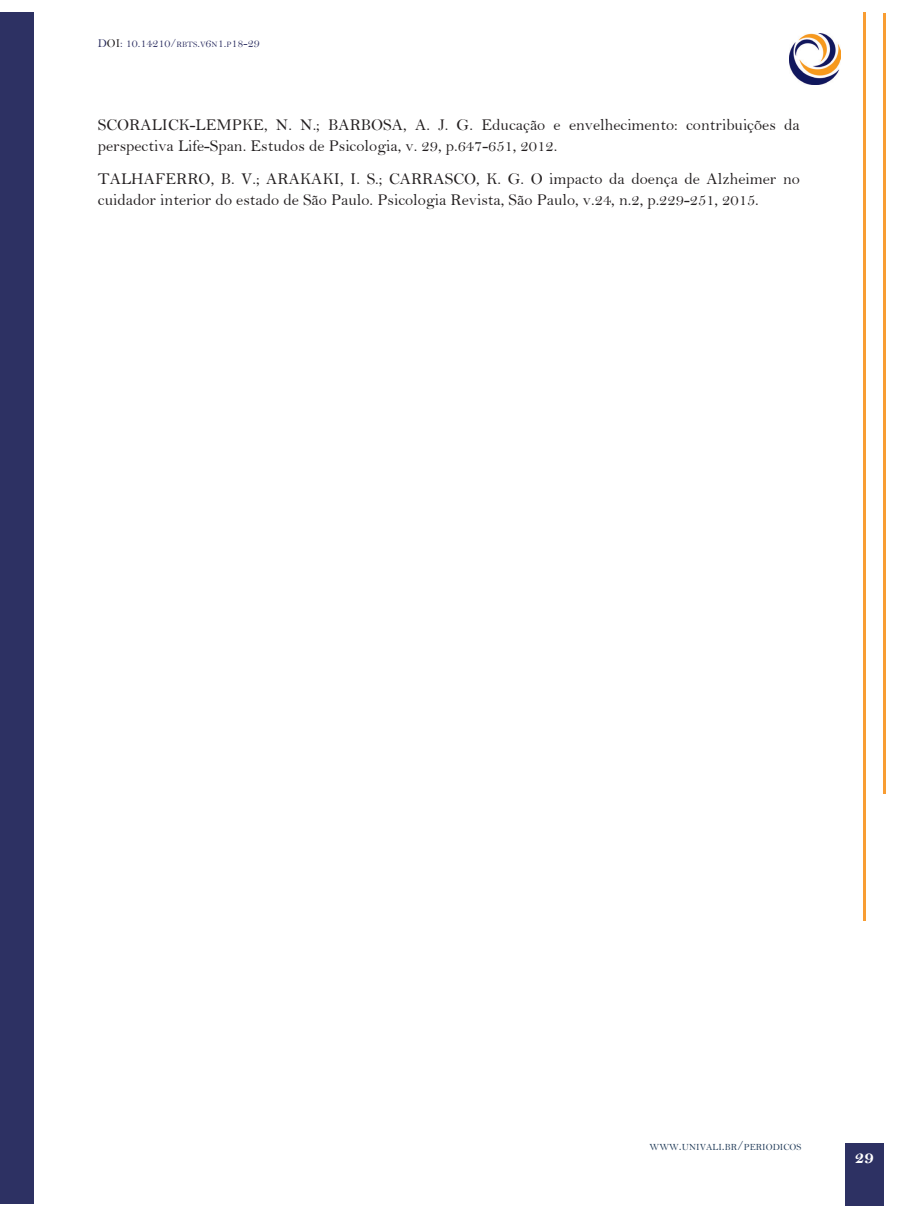
<style>
.page{position:relative;width:919px;height:1217px;background:#fff}
.page>*{position:absolute;margin:0;border:0;box-sizing:border-box;transform-origin:0 0}
.t1{font:18px "Bell MT Bold";color:#fff}
.REFERÊNCIA{font:16.5px/21px "Bell";color:#231f20}
.t2{font:12px "Bell";color:#2e3163}
.t3{font:9.45px "Bell";color:#233d5a}
.s1{color:#231f20}
.s2{font-size:8.25px}
.s3{font-size:13.5px}
</style>
<div class="page">
<div style="left:845px;top:1142px;width:38px;height:63px;background:#2d3163"></div>
<div style="left:0;top:13px;width:13px;height:1190px;background:#2d3163"></div>
<div style="left:13px;top:13px;width:20px;height:1190px;background:#2d3163"></div>
<hr style="left:863px;top:13px;width:2px;height:907px;background:#f89d33">
<hr style="left:883px;top:13px;width:2px;height:780px;background:#f89d33">
<img style="left:789px;top:33px;width:51px;height:52px">
<p class="t2" style="left:98px;top:36px;width:163px">D<span class="s1">OI</span>: 10.14210/<span class="s2">RBTS</span>.<span class="s2">V</span>6<span class="s2">N</span>1.<span class="s2">P</span>18-29</p>
<p class="REFERÊNCIA" style="left:98px;top:114px;width:703px">SCORALICK-LEMPKE, N. N.; BARBOSA, A. J. G. Educação e envelhecimento: contribuições da perspectiva Life-Span. Estudos de Psicologia, v. 29, p.647-651, 2012.</p>
<p class="REFERÊNCIA" style="left:98px;top:168px;width:703px">TALHAFERRO, B. V.; ARAKAKI, I. S.; CARRASCO, K. G. O impacto da doença de Alzheimer no cuidador interior do estado de São Paulo. Psicologia Revista, São Paulo, v.24, n.2, p.229-251, 2015.</p>
<p class="t3" style="left:649px;top:1140px;width:153px">WWW<span class="s3">.</span>UNIVALI<span class="s3">.</span>BR<span class="s3">/</span>PERIODICOS</p>
<p class="t1" style="left:854px;top:1146px;width:21px">29</p>
</div>
